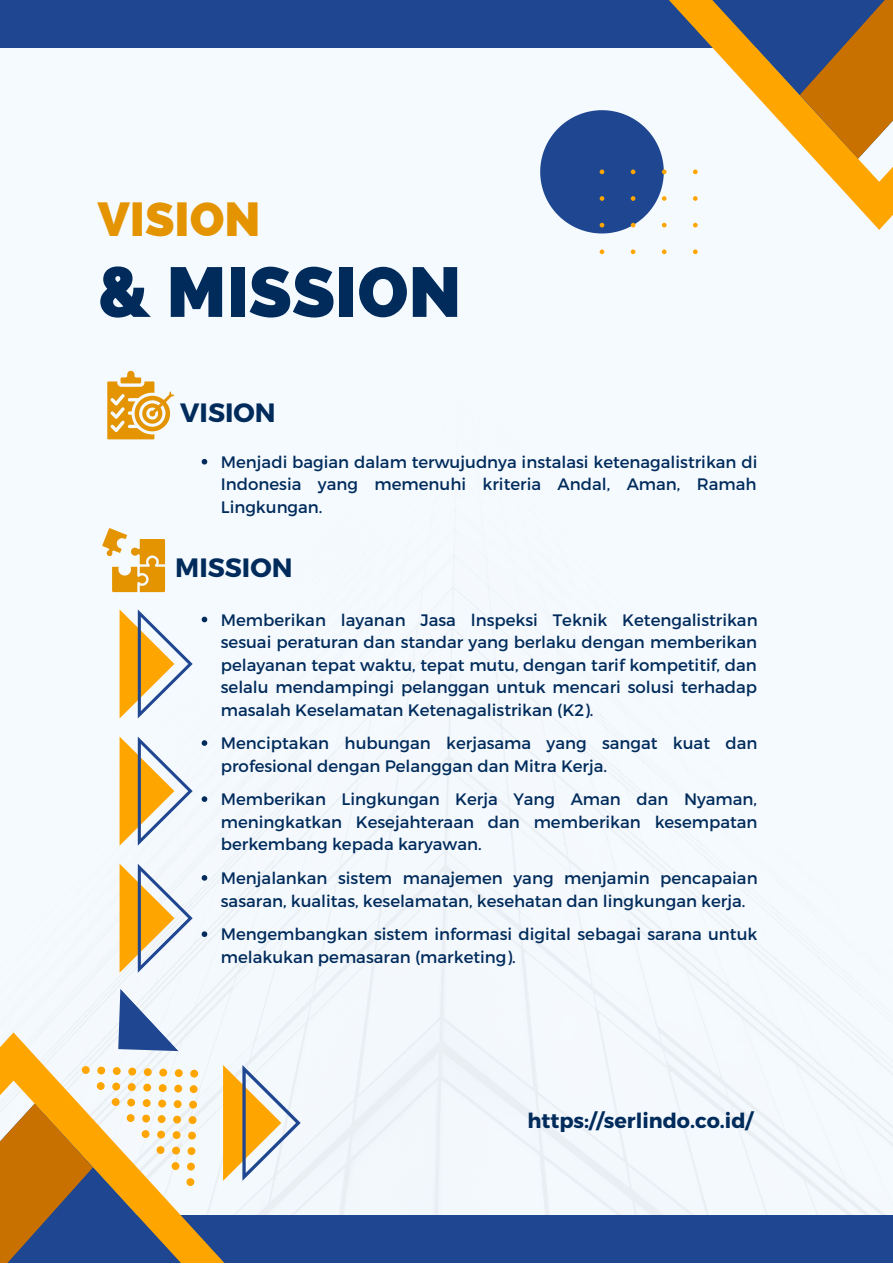
<style>
.page{position:relative;width:893px;height:1264px;background:#fff}
.page>*{position:absolute;margin:0;border:0;box-sizing:border-box;transform-origin:0 0}
.t1{font:800 70.2px "Raleway";color:#002b5b}
.t2{font:800 47.85px "Raleway";color:#e49401}
.t3{font:700 26.55px "Montserrat";color:#002b5b}
.t4{font:700 20.7px "Montserrat";color:#002b5b}
.t5{font:16.5px/22.5px "Montserrat";color:#002b5b;text-align:justify}
</style>
<div class="page">
<div style="left:0;top:47px;width:892px;height:1168px;background:#f5fafe"></div>
<div style="left:0;top:0;width:892px;height:47px;background:#1f4690"></div>
<svg style="left:599px;top:249px;width:5px;height:5px"></svg>
<svg style="left:630px;top:249px;width:5px;height:5px"></svg>
<svg style="left:661px;top:249px;width:5px;height:5px"></svg>
<svg style="left:540px;top:0;width:352px;height:233px"></svg>
<svg style="left:693px;top:249px;width:4px;height:5px"></svg>
<div style="left:0;top:1215px;width:892px;height:47px;background:#1f4690"></div>
<svg style="left:0;top:988px;width:300px;height:274px"></svg>
<svg style="left:107px;top:371px;width:67px;height:68px"></svg>
<svg style="left:102px;top:528px;width:63px;height:64px"></svg>
<svg style="left:202px;top:459px;width:5px;height:5px"></svg>
<svg style="left:202px;top:616px;width:5px;height:6px"></svg>
<svg style="left:202px;top:796px;width:5px;height:6px"></svg>
<svg style="left:119px;top:609px;width:74px;height:109px"></svg>
<svg style="left:202px;top:740px;width:5px;height:5px"></svg>
<svg style="left:119px;top:736px;width:74px;height:109px"></svg>
<svg style="left:119px;top:863px;width:74px;height:109px"></svg>
<svg style="left:202px;top:931px;width:5px;height:6px"></svg>
<svg style="left:202px;top:875px;width:5px;height:5px"></svg>
<h2 class="t2" style="left:98px;top:191px;width:164px">VISION</h2>
<h1 class="t1" style="left:98px;top:251px;width:365px">&amp; MISSION</h1>
<h3 class="t3" style="left:180px;top:395px;width:97px">VISION</h3>
<p class="t5" style="left:221px;top:450px;width:538px">Menjadi bagian dalam terwujudnya instalasi ketenagalistrikan di Indonesia yang memenuhi kriteria Andal, Aman, Ramah Lingkungan.</p>
<h3 class="t3" style="left:175px;top:550px;width:119px">MISSION</h3>
<p class="t5" style="left:221px;top:607px;width:538px">Memberikan layanan Jasa lnspeksi Teknik Ketengalistrikan sesuai peraturan dan standar yang berlaku dengan memberikan pelayanan tepat waktu, tepat mutu, dengan tarif kompetitif, dan selalu mendampingi pelanggan untuk mencari solusi terhadap masalah Keselamatan Ketenagalistrikan (K2).</p>
<p class="t5" style="left:221px;top:731px;width:538px">Menciptakan hubungan kerjasama yang sangat kuat dan profesional dengan Pelanggan dan Mitra Kerja.</p>
<p class="t5" style="left:221px;top:787px;width:538px">Memberikan Lingkungan Kerja Yang Aman dan Nyaman, meningkatkan Kesejahteraan dan memberikan kesempatan berkembang kepada karyawan.</p>
<p class="t5" style="left:221px;top:866px;width:538px">Menjalankan sistem manajemen yang menjamin pencapaian sasaran, kualitas, keselamatan, kesehatan dan lingkungan kerja.</p>
<p class="t5" style="left:221px;top:922px;width:538px">Mengembangkan sistem informasi digital sebagai sarana untuk melakukan pemasaran (marketing).</p>
<p class="t4" style="left:527px;top:1106px;width:227px">https://serlindo.co.id/</p>
</div>
